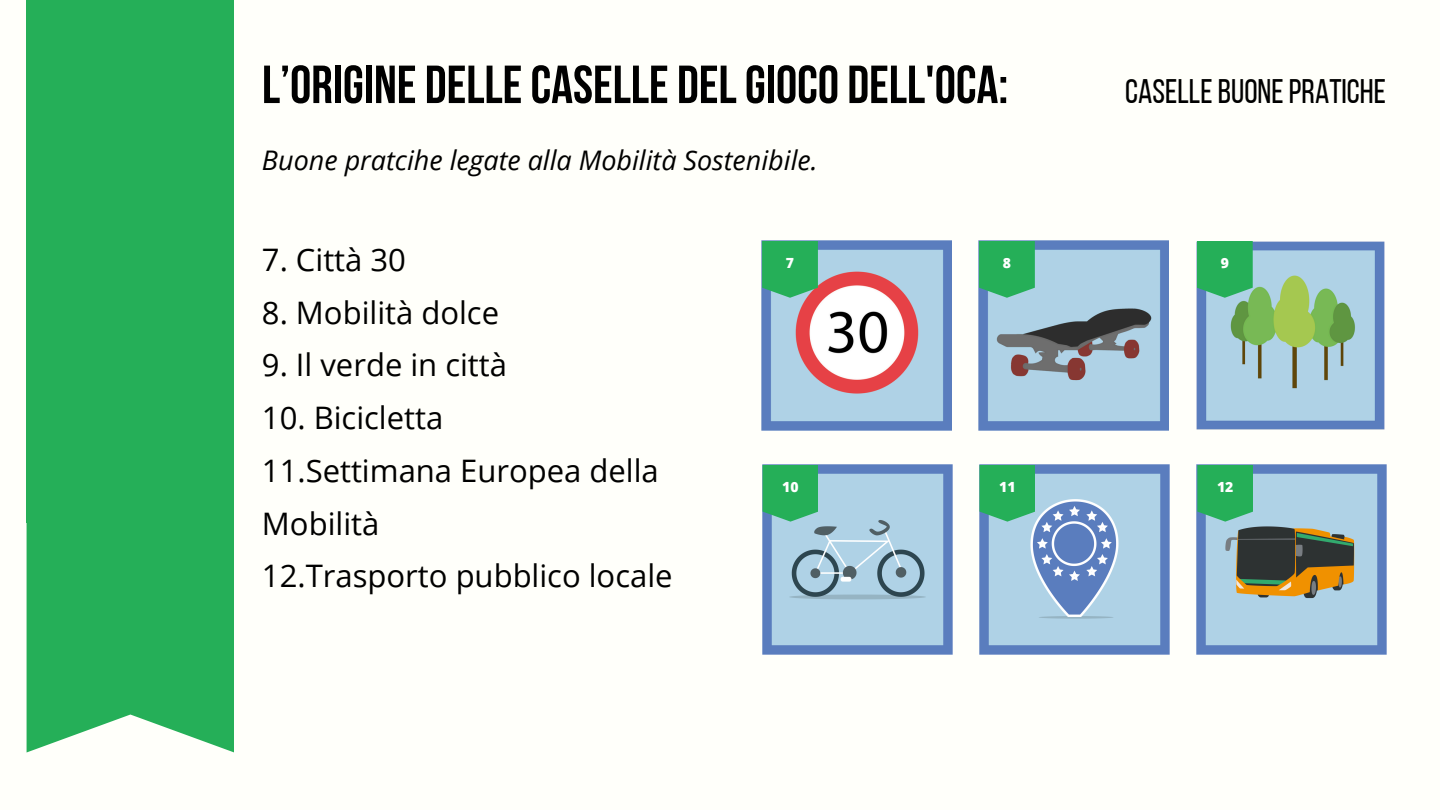
<style>
.page{position:relative;width:1440px;height:810px;background:#fffffa}
.page>*{position:absolute;margin:0;border:0;box-sizing:border-box;transform-origin:0 0}
.t1{font:700 53.5px "Bebas Neue";color:#000}
.t2{font:34px "Bebas Neue";color:#000}
.t3{font:31px/52.7px "Open Sans";color:#000}
.t4{font:italic 27px "Open Sans";color:#000}
.t5{font:800 14px "Open Sans";color:#fff}
</style>
<div class="page">
<img style="left:762px;top:241px;width:189px;height:189px">
<img style="left:979px;top:241px;width:190px;height:189px">
<img style="left:1196px;top:241px;width:189px;height:189px">
<img style="left:762px;top:465px;width:190px;height:189px">
<img style="left:979px;top:465px;width:190px;height:189px">
<svg style="left:762px;top:241px;width:56px;height:57px;background:#31ac60"></svg>
<svg style="left:1197px;top:241px;width:56px;height:57px;background:#2fb063"></svg>
<svg style="left:979px;top:241px;width:56px;height:57px;background:#2fb064"></svg>
<svg style="left:763px;top:465px;width:55px;height:57px;background:#2fb064"></svg>
<img style="left:1196px;top:465px;width:190px;height:189px">
<svg style="left:979px;top:465px;width:56px;height:57px;background:#30b065"></svg>
<svg style="left:1197px;top:465px;width:56px;height:57px;background:#30af65"></svg>
<div style="left:27px;top:0;width:207px;height:522px;background:#25af58"></div>
<svg style="left:27px;top:522px;width:207px;height:231px;background:#37b565"></svg>
<p class="t1" style="left:262px;top:63px;width:748px">L’ORIGINE DELLECASELLE DELGIOCO DELL'OCA:</p>
<p class="t4" style="left:262px;top:141px;width:557px">Buone pratcihe legate alla Mobilità Sostenibile.</p>
<p class="t2" style="left:1125px;top:77px;width:262px">CASELLEBUONEPRATICHE</p>
<h1 class="t3" style="left:262px;top:233px;width:146px">7. Città 30</h1>
<h1 class="t3" style="left:262px;top:285px;width:239px">8. Mobilità dolce</h1>
<h1 class="t3" style="left:262px;top:338px;width:247px">9. Il verde in città</h1>
<h1 class="t3" style="left:262px;top:391px;width:183px">10. Bicicletta</h1>
<p class="t3" style="left:262px;top:444px;width:398px">11.Settimana Europea della<br>Mobilità</p>
<h2 class="t3" style="left:262px;top:549px;width:412px">12.Trasporto pubblico locale</h2>
<p class="t5" style="left:786px;top:254px;width:10px">7</p>
<p class="t5" style="left:1003px;top:254px;width:10px">8</p>
<p class="t5" style="left:1221px;top:254px;width:10px">9</p>
<p class="t5" style="left:782px;top:477px;width:18px">10</p>
<p class="t5" style="left:999px;top:477px;width:18px">11</p>
<p class="t5" style="left:1217px;top:477px;width:18px">12</p>
</div>
